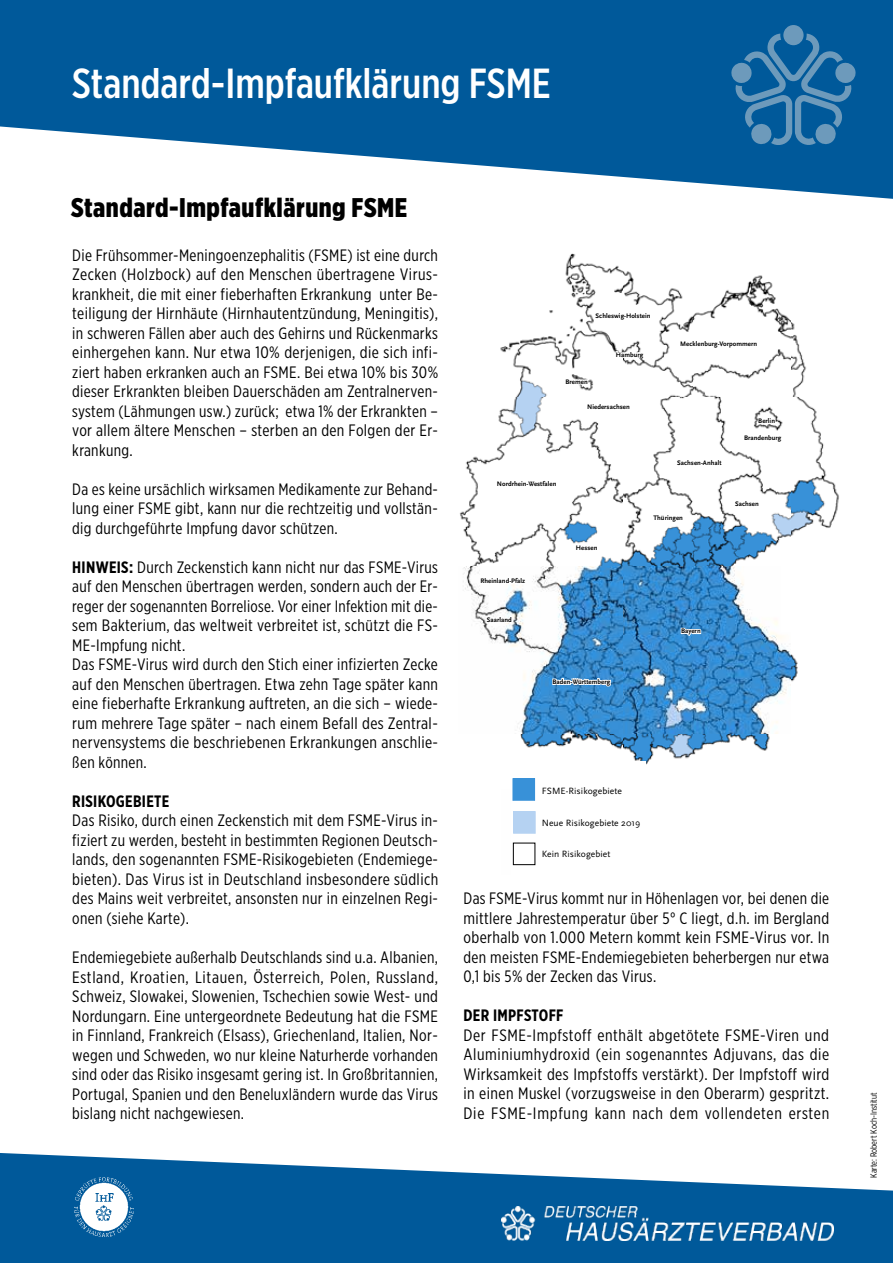
<style>
.page{position:relative;width:893px;height:1263px;background:#fff}
.page>*{position:absolute;margin:0;border:0;box-sizing:border-box;transform-origin:0 0}
.t1{font:500 42px "Gotham X Narrow";color:#fff}
.t2{font:900 27px "Gotham X Narrow";letter-spacing:.02em;color:#000}
.t3{font:16.5px/19.5px "Gotham X Narrow";letter-spacing:.02em;color:#000;text-align:justify}
.t4{font:700 16.5px "Gotham X Narrow";letter-spacing:.02em;color:#000}
.t5{font:9.45px "Scala Sans Pro";letter-spacing:.005em;color:#000}
.t6{font:700 9.45px "Scala Sans Pro";letter-spacing:.005em;color:#000}
.t7{font:9px "Gotham X Narrow";color:#000}
.t8{font:700 6.9px "Scala Sans Pro";letter-spacing:.005em;color:#000}
.s1{font-weight:700}
</style>
<div class="page">
<svg style="left:0;top:0;width:893px;height:199px;fill:#00599a"></svg>
<svg style="left:783px;top:25px;width:21px;height:20px"></svg>
<svg style="left:730px;top:34px;width:127px;height:113px;background:#256fa5"></svg>
<svg style="left:0;top:1153px;width:893px;height:110px;fill:#00599a"></svg>
<img style="left:501px;top:1207px;width:332px;height:33px">
<img style="left:70px;top:1173px;width:68px;height:68px">
<svg style="left:459px;top:253px;width:380px;height:512px"></svg>
<svg style="left:593px;top:309px;width:59px;height:13px"></svg>
<svg style="left:679px;top:338px;width:79px;height:19px"></svg>
<svg style="left:615px;top:350px;width:30px;height:11px"></svg>
<svg style="left:522px;top:377px;width:67px;height:11px"></svg>
<svg style="left:586px;top:400px;width:45px;height:14px"></svg>
<svg style="left:496px;top:477px;width:62px;height:13px"></svg>
<svg style="left:479px;top:576px;width:49px;height:10px"></svg>
<svg style="left:484px;top:615px;width:29px;height:11px"></svg>
<svg style="left:508px;top:677px;width:104px;height:11px"></svg>
<svg style="left:637px;top:626px;width:65px;height:14px"></svg>
<svg style="left:575px;top:544px;width:24px;height:8px"></svg>
<svg style="left:652px;top:514px;width:32px;height:11px"></svg>
<svg style="left:733px;top:500px;width:27px;height:9px"></svg>
<svg style="left:675px;top:456px;width:49px;height:12px"></svg>
<svg style="left:699px;top:433px;width:84px;height:12px"></svg>
<svg style="left:714px;top:416px;width:62px;height:11px"></svg>
<div style="left:501px;top:761px;width:145px;height:113px;background:#fff"></div>
<svg style="left:512px;top:778px;width:24px;height:88px"></svg>
<div style="left:513px;top:779px;width:22px;height:21px;background:#3891d8"></div>
<div style="left:513px;top:778px;width:22px;height:22px;border:1px solid #3891d8"></div>
<div style="left:514px;top:812px;width:21px;height:21px;background:#b5d2f2"></div>
<div style="left:513px;top:811px;width:22px;height:22px;border:1px solid #b5d2f2"></div>
<div style="left:513px;top:843px;width:22px;height:22px;background:#fff"></div>
<div style="left:513px;top:843px;width:22px;height:22px;border:1px solid #000"></div>
<div style="left:782px;top:550px;width:111px;height:81px;background:#fff"></div>
<h1 class="t1" style="left:72px;top:58px;width:480px">Standard-Impfaufklärung FSME</h1>
<h2 class="t2" style="left:71px;top:191px;width:338px">Standard-Impfaufklärung FSME</h2>
<p class="t3" style="left:72px;top:245px;width:367px">Die Frühsommer-Meningoenzephalitis (FSME) ist eine durch Zecken (Holzbock) auf den Menschen übertragene Virus&shy;krankheit, die mit einer fieberhaften Erkrankung unter Be&shy;teiligung der Hirnhäute (Hirnhautentzündung, Meningitis), in schweren Fällen aber auch des Gehirns und Rückenmarks einhergehen kann. Nur etwa 10% derjenigen, die sich infi&shy;ziert haben erkranken auch an FSME. Bei etwa 10% bis 30% dieser Erkrankten bleiben Dauerschäden am Zentralnerven&shy;system (Lähmungen usw.) zurück; etwa 1% der Erkrankten – vor allem ältere Menschen – sterben an den Folgen der Er&shy;krankung.</p>
<p class="t3" style="left:72px;top:479px;width:367px">Da es keine ursächlich wirksamen Medikamente zur Behand&shy;lung einer FSME gibt, kann nur die rechtzeitig und vollstän&shy;dig durchgeführte Impfung davor schützen.</p>
<p class="t3" style="left:72px;top:557px;width:367px;text-align:left"><span class="s1">HINWEIS:</span> Durch Zeckenstich kann nicht nur das FSME-Virus auf den Menschen übertragen werden, sondern auch der Er&shy;reger der sogenannten Borreliose. Vor einer Infektion mit die&shy;sem Bakterium, das weltweit verbreitet ist, schützt die FS-ME-Impfung nicht.<br>Das FSME-Virus wird durch den Stich einer infizierten Zecke auf den Menschen übertragen. Etwa zehn Tage später kann eine fieberhafte Erkrankung auftreten, an die sich – wiede&shy;rum mehrere Tage später – nach einem Befall des Zentral&shy;nervensystems die beschriebenen Erkrankungen anschlie&shy;ßen können.</p>
<p class="t4" style="left:72px;top:791px;width:99px">RISIKOGEBIETE</p>
<p class="t3" style="left:72px;top:811px;width:367px">Das Risiko, durch einen Zeckenstich mit dem FSME-Virus in&shy;fiziert zu werden, besteht in bestimmten Regionen Deutsch&shy;lands, den sogenannten FSME-Risikogebieten (Endemiege&shy;bieten). Das Virus ist in Deutschland insbesondere südlich des Mains weit verbreitet, ansonsten nur in einzelnen Regi&shy;onen (siehe Karte).</p>
<p class="t3" style="left:72px;top:947px;width:367px">Endemiegebiete außerhalb Deutschlands sind u.a. Albanien, Estland, Kroatien, Litauen, Österreich, Polen, Russland, Schweiz, Slowakei, Slowenien, Tschechien sowie West- und Nordungarn. Eine untergeordnete Bedeutung hat die FSME in Finnland, Frankreich (Elsass), Griechenland, Italien, Nor&shy;wegen und Schweden, wo nur kleine Naturherde vorhanden sind oder das Risiko insgesamt gering ist. In Großbritannien, Portugal, Spanien und den Beneluxländern wurde das Virus bislang nicht nachgewiesen.</p>
<p class="t6" style="left:266px;top:490px;width:40px">Hamburg</p>
<p class="t6" style="left:196px;top:527px;width:33px">Bremen</p>
<p class="t6" style="left:227px;top:563px;width:61px">Niedersachsen</p>
<p class="t6" style="left:319px;top:717px;width:43px">Thüringen</p>
<p class="t6" style="left:87px;top:859px;width:36px">Saarland</p>
<p class="t6" style="left:357px;top:874px;width:29px">Bayern</p>
<p class="t8" style="left:497px;top:479px;width:61px">Nordrhein-Westfalen</p>
<p class="t8" style="left:596px;top:312px;width:56px">Schleswig-Holstein</p>
<p class="t8" style="left:565px;top:377px;width:24px">Bremen</p>
<p class="t8" style="left:616px;top:350px;width:29px">Hamburg</p>
<p class="t8" style="left:587px;top:403px;width:44px">Niedersachsen</p>
<p class="t8" style="left:680px;top:340px;width:78px">Mecklenburg-Vorpommern</p>
<p class="t8" style="left:758px;top:416px;width:18px">Berlin</p>
<p class="t8" style="left:677px;top:459px;width:46px">Sachsen-Anhalt</p>
<p class="t8" style="left:744px;top:434px;width:39px">Brandenburg</p>
<p class="t8" style="left:735px;top:500px;width:25px">Sachsen</p>
<p class="t8" style="left:576px;top:544px;width:23px">Hessen</p>
<p class="t8" style="left:653px;top:514px;width:31px">Thüringen</p>
<p class="t8" style="left:480px;top:577px;width:46px">Rheinland-Pfalz</p>
<p class="t8" style="left:487px;top:616px;width:26px">Saarland</p>
<p class="t8" style="left:681px;top:627px;width:21px">Bayern</p>
<p class="t8" style="left:552px;top:678px;width:59px">Baden-Württemberg</p>
<p class="t5" style="left:542px;top:785px;width:82px">FSME-Risikogebiete</p>
<p class="t5" style="left:542px;top:817px;width:100px">Neue Risikogebiete 2019</p>
<p class="t5" style="left:542px;top:849px;width:70px">Kein Risikogebiet</p>
<p class="t3" style="left:463px;top:888px;width:367px">Das FSME-Virus kommt nur in Höhenlagen vor, bei denen die mittlere Jahrestemperatur über 5° C liegt, d.h. im Bergland oberhalb von 1.000 Metern kommt kein FSME-Virus vor. In den meisten FSME-Endemiegebieten beherbergen nur etwa 0,1 bis 5% der Zecken das Virus.</p>
<p class="t4" style="left:463px;top:1005px;width:102px">DER IMPFSTOFF</p>
<p class="t3" style="left:463px;top:1025px;width:367px">Der FSME-Impfstoff enthält abgetötete FSME-Viren und Aluminiumhydroxid (ein sogenanntes Adjuvans, das die Wirksamkeit des Impfstoffs verstärkt). Der Impfstoff wird in einen Muskel (vorzugsweise in den Oberarm) gespritzt.<br>Die FSME-Impfung kann nach dem vollendeten ersten</p>
<p class="t7" style="left:868px;top:1178px;width:87px;rotate:-90deg">Karte: Robert Koch-Institut</p>
</div>
